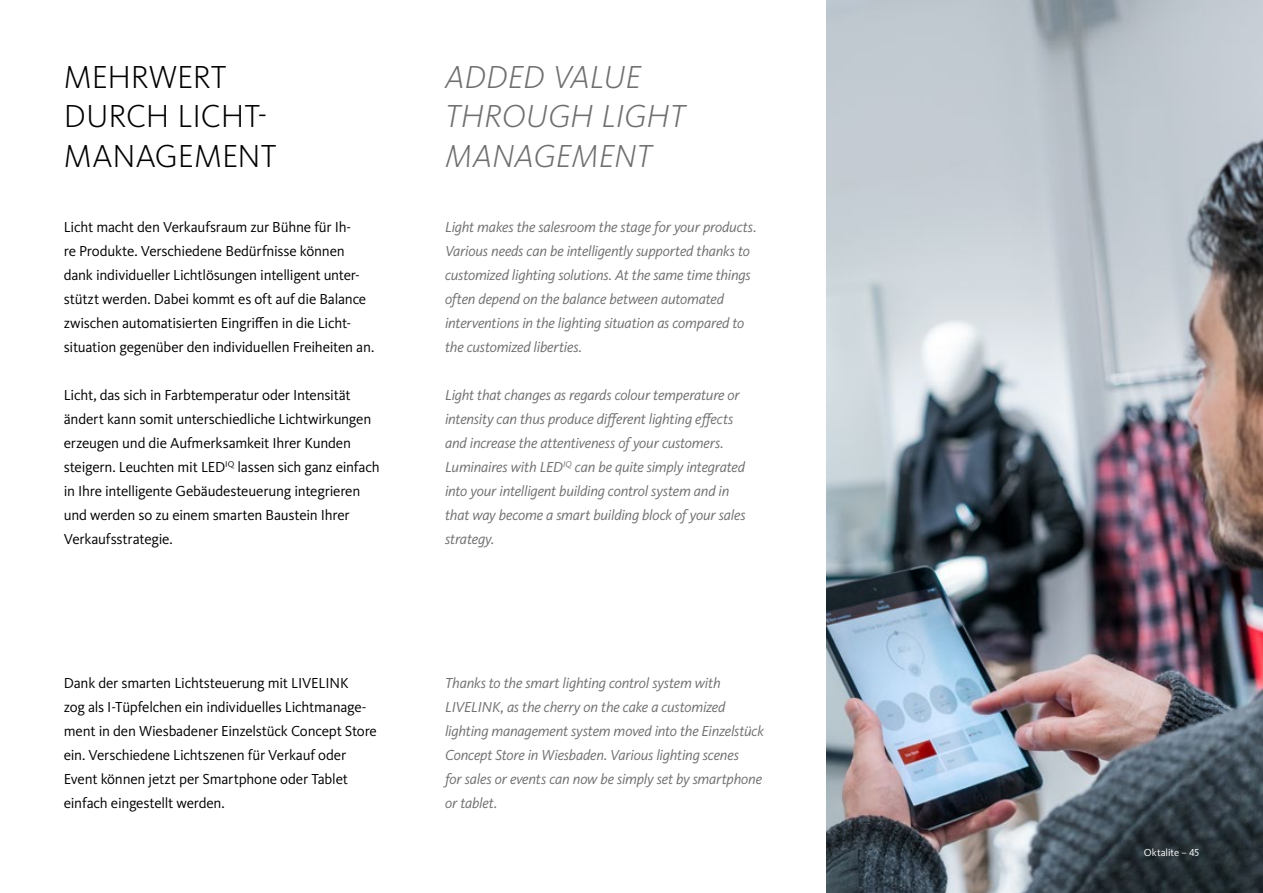
<style>
.page{position:relative;width:1263px;height:893px;background:#fff}
.page>*{position:absolute;margin:0;border:0;box-sizing:border-box;transform-origin:0 0}
.Head{font:italic 300 33px/39.6px "Kievit OT";letter-spacing:-.005em;color:#706f6f}
.Head-2{font:300 33px/39.6px "Kievit OT";color:#000}
.Folder_Copy{font:15px/24px "Kievit Pro";letter-spacing:-.015em;color:#000}
.Folder_Copy-2{font:italic 15px/24px "Kievit Pro";letter-spacing:-.015em;color:#706f6f}
.Folder_Copy-3{font:10.5px "Kievit Pro";letter-spacing:-.005em;color:#fff}
</style>
<div class="page">
<img style="left:826px;top:0;width:437px;height:893px">
<p class="Head-2" style="left:64px;top:57px;width:214px">MEHRWERT<br>DURCH LICHT-<br>MANAGEMENT</p>
<p class="Folder_Copy" style="left:64px;top:215px;width:312px">Licht macht den Verkaufsraum zur Bühne für Ih-<br>re Produkte. Verschiedene Bedürfnisse können dank individueller Lichtlösungen intelligent unter&shy;stützt werden. Dabei kommt es oft auf die Balance zwischen automatisierten Eingriffen in die Licht&shy;situation gegenüber den individuellen Freiheiten an.</p>
<p class="Folder_Copy" style="left:64px;top:383px;width:317px">Licht, das sich in Farbtemperatur oder Intensität ändert kann somit unterschiedliche Lichtwirkungen erzeugen und die Aufmerksamkeit Ihrer Kunden steigern. Leuchten mit LED<sup>IQ</sup> lassen sich ganz einfach in Ihre intelligente Gebäudesteuerung integrieren und werden so zu einem smarten Baustein Ihrer Verkaufsstrategie.</p>
<p class="Head" style="left:445px;top:57px;width:241px">ADDED VALUE<br>THROUGH LIGHT<br>MANAGEMENT</p>
<p class="Folder_Copy-2" style="left:445px;top:215px;width:313px">Light makes the salesroom the stage for your products.<br>Various needs can be intelligently supported thanks to customized lighting solutions. At the same time things often depend on the balance between automated interventions in the lighting situation as compared to the customized liberties.</p>
<p class="Folder_Copy-2" style="left:445px;top:383px;width:302px">Light that changes as regards colour temperature or intensity can thus produce different lighting effects and increase the attentiveness of your customers.<br>Luminaires with LED<sup>IQ</sup> can be quite simply integrated into your intelligent building control system and in that way become a smart building block of your sales strategy.</p>
<p class="Folder_Copy" style="left:64px;top:671px;width:315px">Dank der smarten Lichtsteuerung mit LIVELINK<br>zog als I-Tüpfelchen ein individuelles Lichtmanage&shy;ment in den Wiesbadener Einzelstück Concept Store ein. Verschiedene Lichtszenen für Verkauf oder Event können jetzt per Smartphone oder Tablet einfach eingestellt werden.</p>
<p class="Folder_Copy-2" style="left:445px;top:671px;width:320px">Thanks to the smart lighting control system with LIVELINK, as the cherry on the cake a customized lighting management system moved into the Einzelstück Concept Store in Wiesbaden. Various lighting scenes<br>for sales or events can now be simply set by smartphone or tablet.</p>
<p class="Folder_Copy-3" style="left:1144px;top:846px;width:57px">Oktalite – 45</p>
</div>
